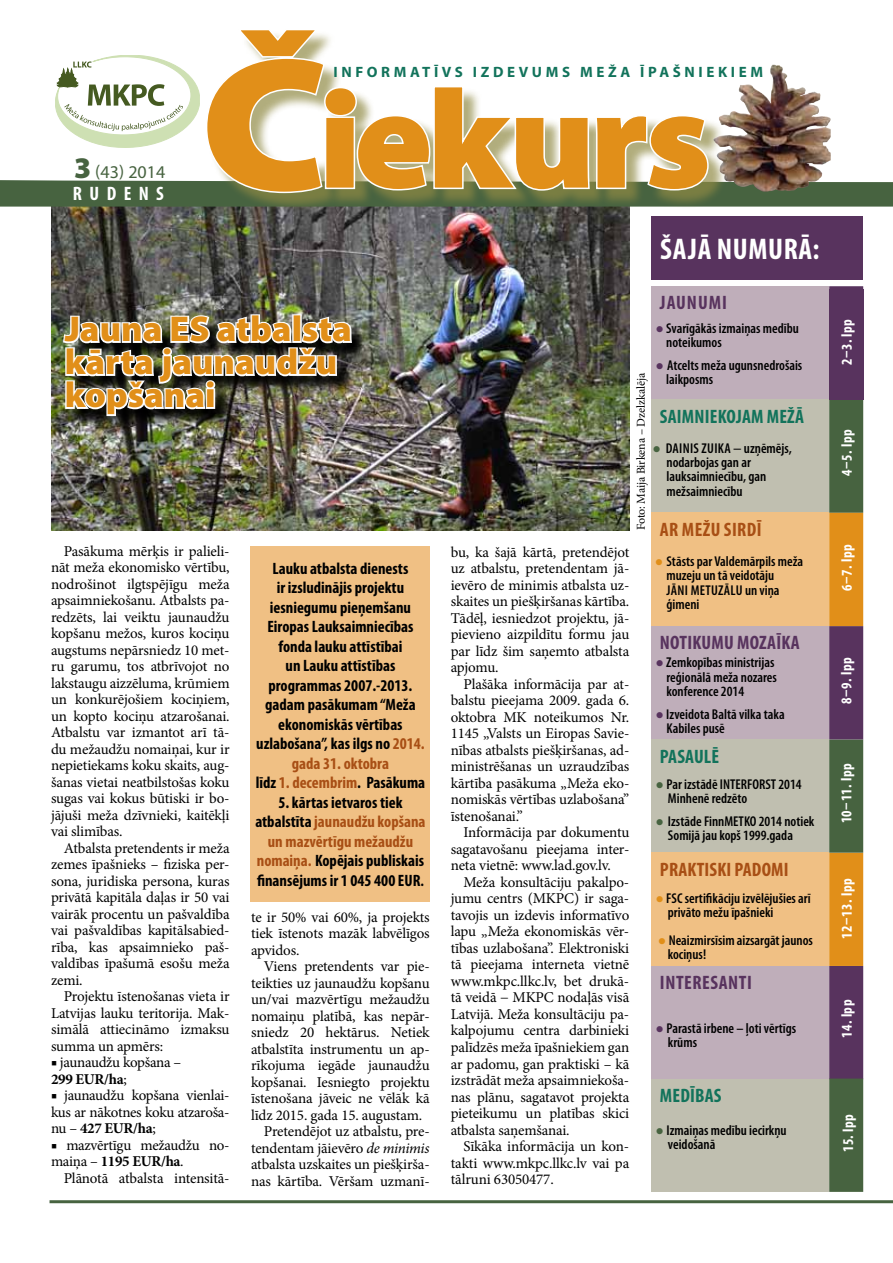
<style>
.page{position:relative;width:893px;height:1263px;background:#fff}
.page>*{position:absolute;margin:0;border:0;box-sizing:border-box;transform-origin:0 0}
.t1{font:900 36px/33px "Myriad Pro";color:#e18f19}
.t2{font:700 condensed 30px "Myriad Pro";letter-spacing:.02em;color:#fff}
.t3{font:700 condensed 19.5px "Myriad Pro";letter-spacing:.01em;color:#12735b}
.t4{font:700 condensed 19.5px "Myriad Pro";letter-spacing:.02em;color:#a84f15}
.t5{font:700 condensed 19.5px "Myriad Pro";letter-spacing:.03em;color:#58335e}
.t6{font:700 condensed 19.5px "Myriad Pro";letter-spacing:.01em;color:#58335e}
.t7{font:700 condensed 19.5px "Myriad Pro";letter-spacing:.38em;color:#fff}
.t8{font:18px "Myriad Pro";color:#476340}
.t9{font:700 condensed 16.5px/19.5px "Myriad Pro";color:#000;text-align:center}
.t10{font:15px/16.5px "Minion Pro";letter-spacing:-.015em;color:#000;text-align:justify}
.t11{font:700 condensed 15px "Myriad Pro";letter-spacing:.03em;color:#fff}
.t12{font:700 15px "Myriad Pro";letter-spacing:.24em;color:#12735b}
.t13{font:600 condensed 14.25px/14.2px "Myriad Pro";color:#000}
.t14{font:12px "Minion Pro";letter-spacing:-.015em;color:#000}
.s1{font-weight:900;font-size:30px}
.s2{font-weight:700}
.s3{color:#a84f15}
.s4{font-size:15px}
.s5{font-style:italic}
.s6{color:#58335e}
.s7{color:#476340}
.s8{color:#e18f19}
</style>
<div class="page">
<img style="left:51px;top:250px;width:578px;height:280px">
<svg style="left:0;top:30px;width:893px;height:220px"></svg>
<img style="left:719px;top:65px;width:54px;height:71px">
<div style="left:651px;top:216px;width:212px;height:64px;background:#58335e"></div>
<div style="left:651px;top:286px;width:178px;height:113px;background:#bfaeba"></div>
<div style="left:651px;top:966px;width:178px;height:113px;background:#bfaeba"></div>
<div style="left:651px;top:399px;width:178px;height:114px;background:#c0bfb0"></div>
<div style="left:651px;top:626px;width:178px;height:113px;background:#bfaeba"></div>
<div style="left:651px;top:513px;width:178px;height:113px;background:#f0c084"></div>
<div style="left:651px;top:739px;width:178px;height:114px;background:#c0bfb0"></div>
<div style="left:651px;top:853px;width:178px;height:113px;background:#f0c084"></div>
<div style="left:651px;top:1079px;width:178px;height:113px;background:#c0bfb0"></div>
<svg style="left:829px;top:286px;width:34px;height:906px;background:#796340"></svg>
<hr style="left:50px;top:1200px;width:843px;height:3px;background:#476340">
<div style="left:829px;top:289px;width:34px;height:110px;background:#58335e"></div>
<img style="left:354px;top:317px;width:16px;height:117px">
<img style="left:61px;top:284px;width:293px;height:156px">
<div style="left:251px;top:546px;width:179px;height:355px;background:#f0c084"></div>
<p class="t12" style="left:334px;top:62px;width:431px">INFO RMATĪVS I ZDEVUMS MEŽA ĪPAŠNI EKI EM</p>
<p class="t8" style="left:74px;top:161px;width:92px"><span class="s1">3</span> (43) 2014</p>
<h3 class="t7" style="left:73px;top:182px;width:92px">rudens</h3>
<h1 class="t1" style="left:65px;top:313px;width:289px">Jauna ES atbalsta kārta jaunaudžu kopšanai</h1>
<p class="t10" style="left:51px;top:543px;width:180px;text-indent:13px">Pasākuma mērķis ir palieli&shy;nāt meža ekonomisko vērtību, nodrošinot ilgtspējīgu meža apsaimniekošanu. Atbalsts pa&shy;redzēts, lai veiktu jaunaudžu kopšanu mežos, kuros kociņu augstums nepārsniedz 10 met&shy;ru garumu, tos atbrīvojot no lakstaugu aizzēluma, krūmiem un konkurējošiem kociņiem, un kopto kociņu atzarošanai.<br>Atbalstu var izmantot arī tā&shy;du mežaudžu nomaiņai, kur ir nepietiekams koku skaits, aug&shy;šanas vietai neatbilstošas koku sugas vai kokus būtiski ir bo&shy;jājuši meža dzīvnieki, kaitēkļi vai slimības.</p>
<p class="t10" style="left:51px;top:840px;width:180px;text-indent:13px">Atbalsta pretendents ir meža zemes īpašnieks – fiziska per&shy;sona, juridiska persona, kuras privātā kapitāla daļas ir 50 vai vairāk procentu un pašvaldība vai pašvaldības kapitālsabied&shy;rība, kas apsaimnieko paš&shy;valdības īpašumā esošu meža zemi.</p>
<p class="t10" style="left:51px;top:988px;width:180px;text-indent:13px">Projektu īstenošanas vieta ir Latvijas lauku teritorija. Mak&shy;simālā attiecināmo izmaksu summa un apmērs:</p>
<p class="t10" style="left:51px;top:1054px;width:132px">■ jaunaudžu kopšana –<br><span class="s2">299 EUR/ha</span>;</p>
<p class="t10" style="left:51px;top:1087px;width:180px">■ jaunaudžu kopšana vienlai&shy;kus ar nākotnes koku atzaroša&shy;nu – <span class="s2">427 EUR/ha</span>;</p>
<p class="t10" style="left:51px;top:1137px;width:180px">■ mazvērtīgu mežaudžu no&shy;maiņa – <span class="s2">1195 EUR/ha</span>.</p>
<p class="t10" style="left:64px;top:1170px;width:167px">Plānotā atbalsta intensitā-</p>
<p class="t9" style="left:256px;top:558px;width:171px">Lauku atbalsta dienests<br>ir izsludinājis projektu iesniegumu pieņemšanu<br>Eiropas Lauksaimniecības fonda lauku attīstībai<br>un Lauku attīstības programmas 2007.-2013. gadam pasākumam “Meža ekonomiskās vērtības uzlabošana”, kas ilgs no <span class="s3">2014. gada 31. oktobra<br></span>līdz <span class="s3">1. decembrim</span>. Pasākuma</p>
<p class="t9" style="left:255px;top:792px;width:172px">5. kārtas ietvaros tiek atbalstīta <span class="s3">jaunaudžu kopšana un mazvērtīgu mežaudžu nomaiņa.</span> Kopējais publiskais finansējums ir 1 045 400 EUR<span class="s4">.</span></p>
<p class="t10" style="left:251px;top:908px;width:180px">te ir 50% vai 60%, ja projekts tiek īstenots mazāk labvēlīgos apvidos.</p>
<p class="t10" style="left:264px;top:958px;width:167px">Viens pretendents var pie-</p>
<p class="t10" style="left:251px;top:974px;width:180px">teikties uz jaunaudžu kopšanu</p>
<p class="t10" style="left:251px;top:991px;width:180px">un/vai mazvērtīgu mežaudžu</p>
<p class="t10" style="left:251px;top:1007px;width:180px">nomaiņu platībā, kas nepār-</p>
<p class="t10" style="left:251px;top:1024px;width:180px">sniedz 20 hektārus. Netiek</p>
<p class="t10" style="left:251px;top:1040px;width:180px">atbalstīta instrumentu un ap-</p>
<p class="t10" style="left:251px;top:1057px;width:180px">rīkojuma iegāde jaunaudžu</p>
<p class="t10" style="left:251px;top:1073px;width:180px">kopšanai. Iesniegto projektu</p>
<p class="t10" style="left:251px;top:1090px;width:180px">īstenošana jāveic ne vēlāk kā</p>
<p class="t10" style="left:251px;top:1106px;width:173px">līdz 2015. gada 15. augustam.</p>
<p class="t10" style="left:264px;top:1123px;width:167px">Pretendējot uz atbalstu, pre-</p>
<p class="t10" style="left:251px;top:1139px;width:180px">tendentam jāievēro <span class="s5">de minimis</span></p>
<p class="t10" style="left:251px;top:1156px;width:180px">atbalsta uzskaites un piešķirša-</p>
<p class="t10" style="left:251px;top:1172px;width:180px">nas kārtība. Vēršam uzmanī-</p>
<h2 class="t2" style="left:660px;top:230px;width:161px">Šajā numurā:</h2>
<h3 class="t5" style="left:660px;top:291px;width:69px">Jaunumi</h3>
<p class="t13" style="left:666px;top:321px;width:134px;text-indent:-11px"><span class="s6">●</span> Svarīgākās izmaiņas medību noteikumos</p>
<p class="t13" style="left:666px;top:358px;width:138px;text-indent:-10px"><span class="s6">●</span> Atcelts meža ugunsnedrošais laikposms</p>
<p class="t14" style="left:633px;top:530px;width:159px;rotate:-90deg">Foto: Maija Birkena – Dzelzkalēja</p>
<h3 class="t3" style="left:660px;top:404px;width:146px">Saimniekojam mežā</h3>
<p class="t13" style="left:666px;top:441px;width:127px;text-indent:-13px"><span class="s7">●</span> Dainis Zuika − uzņēmējs, nodarbojas gan ar lauksaimniecību, gan mežsaimniecību</p>
<h3 class="t4" style="left:660px;top:517px;width:103px">Ar mežu sirdī</h3>
<p class="t10" style="left:451px;top:544px;width:180px">bu, ka šajā kārtā, pretendējot uz atbalstu, pretendentam jā&shy;ievēro de minimis atbalsta uz&shy;skaites un piešķiršanas kārtība.<br>Tādēļ, iesniedzot projektu, jā&shy;pievieno aizpildītu formu jau par līdz šim saņemto atbalsta apjomu.</p>
<p class="t10" style="left:451px;top:676px;width:180px;text-indent:13px">Plašāka informācija par at&shy;balstu pieejama 2009. gada 6. oktobra MK noteikumos Nr.<br>1145 „Valsts un Eiropas Savie&shy;nības atbalsts piešķiršanas, ad&shy;ministrēšanas un uzraudzības kārtība pasākuma „Meža eko&shy;nomiskās vērtības uzlabošana” īstenošanai.”</p>
<p class="t10" style="left:451px;top:824px;width:180px;text-indent:13px">Informācija par dokumentu sagatavošanu pieejama inter&shy;neta vietnē: www.lad.gov.lv.</p>
<p class="t10" style="left:451px;top:874px;width:180px;text-indent:13px">Meža konsultāciju pakalpo&shy;jumu centrs (MKPC) ir saga&shy;tavojis un izdevis informatīvo lapu „Meža ekonomiskās vēr&shy;tības uzlabošana”. Elektroniski tā pieejama interneta vietnē www.mkpc.llkc.lv, bet drukā&shy;tā veidā − MKPC nodaļās visā Latvijā. Meža konsultāciju pa&shy;kalpojumu centra darbinieki palīdzēs meža īpašniekiem gan ar padomu, gan praktiski – kā izstrādāt meža apsaimniekoša&shy;nas plānu, sagatavot projekta pieteikumu un platības skici atbalsta saņemšanai.</p>
<p class="t10" style="left:451px;top:1138px;width:180px;text-indent:13px">Sīkāka informācija un kon&shy;takti www.mkpc.llkc.lv vai pa tālruni 63050477.</p>
<p class="t13" style="left:666px;top:555px;width:138px;text-indent:-11px"><span class="s8">●</span> Stāsts par Valdemārpils meža muzeju un tā veidotāju<br>Jāni Metuzālu un viņa ģimeni</p>
<h3 class="t6" style="left:660px;top:630px;width:141px">Notikumu mozaīka</h3>
<p class="t13" style="left:666px;top:656px;width:112px;text-indent:-11px"><span class="s6">●</span> Zemkopības ministrijas reģionālā meža nozares konference 2014</p>
<p class="t13" style="left:664px;top:707px;width:122px;text-indent:-9px"><span class="s6">●</span> Izveidota Baltā vilka taka<br>Kabiles pusē</p>
<h3 class="t3" style="left:660px;top:744px;width:61px">pasaulĒ</h3>
<p class="t13" style="left:668px;top:777px;width:135px;text-indent:-12px"><span class="s7">●</span> Par izstādē INTERFORST 2014<br>Minhenē redzēto</p>
<p class="t13" style="left:668px;top:814px;width:148px;text-indent:-12px"><span class="s7">●</span> Izstāde FinnMETKO 2014 notiek<br>Somijā jau kopš 1999.gada</p>
<h3 class="t4" style="left:660px;top:857px;width:9px">PRAKTISKI</h3>
<h3 class="t4" style="left:734px;top:857px;width:10px">PADOMI</h3>
<p class="t13" style="left:668px;top:891px;width:144px;text-indent:-12px"><span class="s8">●</span> FSC sertifikāciju izvēlējušies arī privāto mežu īpašnieki</p>
<p class="t13" style="left:668px;top:933px;width:147px;text-indent:-10px"><span class="s8">●</span> Neaizmirsīsim aizsargāt jaunos kociņus!</p>
<h3 class="t5" style="left:660px;top:970px;width:94px">interesanti</h3>
<p class="t13" style="left:668px;top:1021px;width:130px;text-indent:-12px"><span class="s6">●</span> Parastā irbene – ļoti vērtīgs krūms</p>
<h3 class="t3" style="left:660px;top:1084px;width:10px">MEDĪ</h3>
<h3 class="t3" style="left:695px;top:1084px;width:28px">Bas</h3>
<p class="t13" style="left:668px;top:1123px;width:120px;text-indent:-12px"><span class="s7">●</span> Izmaiņas medību iecirkņu veidošanā</p>
<p class="t11" style="left:837px;top:365px;width:48px;rotate:-90deg">2–3. lpp</p>
<p class="t11" style="left:837px;top:476px;width:48px;rotate:-90deg">4–5. lpp</p>
<p class="t11" style="left:837px;top:591px;width:48px;rotate:-90deg">6–7. lpp</p>
<p class="t11" style="left:837px;top:704px;width:48px;rotate:-90deg">8–9. lpp</p>
<p class="t11" style="left:837px;top:823px;width:62px;rotate:-90deg">10–11. lpp</p>
<p class="t11" style="left:837px;top:938px;width:62px;rotate:-90deg">12–13. lpp</p>
<p class="t11" style="left:837px;top:1038px;width:40px;rotate:-90deg">14. lpp</p>
<p class="t11" style="left:839px;top:1152px;width:40px;rotate:-90deg">15. lpp</p>
</div>
